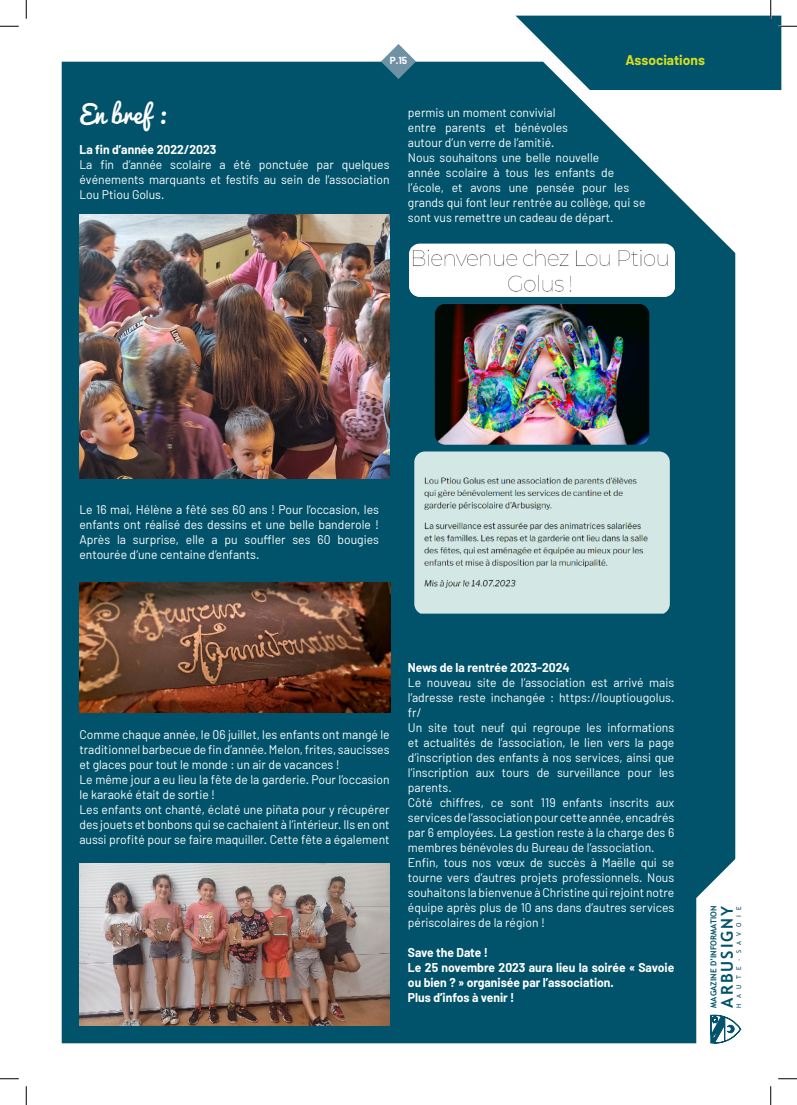
<style>
.page{position:relative;width:797px;height:1105px;background:#fff}
.page>*{position:absolute;margin:0;border:0;box-sizing:border-box;transform-origin:0 0}
.t1{font:25px "Pacifico";color:#fff}
.t2{font:700 16.38px "Trebuchet MS";letter-spacing:.12em;color:#00536a}
.t3{font:700 13.75px "Barlow";color:#d6df21}
.TEXTE{font:12.5px/15px "Barlow";color:#fff;text-align:justify}
.TEXTE-2{font:700 12.5px/15px "Barlow";color:#fff}
.TEXTE_GRAS{font:700 12.5px "Barlow";color:#fff}
.t4{font:700 10px "Barlow";color:#fff}
.t5{font:700 8.12px "Trebuchet MS";color:#00536a}
.t6{font:6.5px "Trebuchet MS";letter-spacing:.83em;color:#00536a}
</style>
<div class="page">
<div style="left:62px;top:62px;width:673px;height:981px;background:#00536a"></div>
<svg style="left:696px;top:834px;width:46px;height:210px"></svg>
<svg style="left:381px;top:44px;width:35px;height:35px"></svg>
<img style="left:79px;top:583px;width:311px;height:130px">
<img style="left:79px;top:214px;width:310px;height:265px">
<img style="left:79px;top:863px;width:310px;height:163px">
<img style="left:414px;top:451px;width:256px;height:163px">
<div style="left:409px;top:244px;width:266px;height:53px;background:#fff;border-radius:11px"></div>
<img style="left:409px;top:247px;width:266px;height:50px">
<img style="left:435px;top:304px;width:214px;height:141px">
<svg style="left:0;top:25px;width:19px;height:2px"></svg>
<svg style="left:0;top:1078px;width:19px;height:1px"></svg>
<svg style="left:778px;top:1078px;width:19px;height:1px"></svg>
<svg style="left:25px;top:0;width:2px;height:19px"></svg>
<svg style="left:25px;top:1086px;width:2px;height:19px"></svg>
<svg style="left:515px;top:0;width:282px;height:90px"></svg>
<svg style="left:770px;top:1086px;width:1px;height:19px"></svg>
<p class="t4" style="left:390px;top:54px;width:19px">P.15</p>
<p class="t3" style="left:625px;top:52px;width:81px">Associations</p>
<p class="t1" style="left:79px;top:101px;width:88px">En bref :</p>
<p class="TEXTE_GRAS" style="left:79px;top:142px;width:138px">La fin d’année 2022/2023</p>
<p class="TEXTE" style="left:79px;top:157px;width:312px">La fin d’année scolaire a été ponctuée par quelques événements marquants et festifs au sein de l’association Lou Ptiou Golus.</p>
<p class="TEXTE" style="left:408px;top:104px;width:162px;text-align:left">permis un moment convivial entre parents et bénévoles autour d’un verre de l’amitié.</p>
<p class="TEXTE" style="left:408px;top:149px;width:239px;text-align:left">Nous souhaitons une belle nouvelle<br>année scolaire à tous les enfants de l’école, et avons une pensée pour les grands qui font leur rentrée au collège, qui se sont vus remettre un cadeau de départ.</p>
<p class="TEXTE" style="left:79px;top:502px;width:301px">Le 16 mai, Hélène a fêté ses 60 ans ! Pour l’occasion, les enfants ont réalisé des dessins et une belle banderole !<br>Après la surprise, elle a pu souffler ses 60 bougies entourée d’une centaine d’enfants.</p>
<p class="TEXTE" style="left:79px;top:727px;width:312px">Comme chaque année, le 06 juillet, les enfants ont mangé le traditionnel barbecue de fin d’année. Melon, frites, saucisses et glaces pour tout le monde : un air de vacances !</p>
<p class="TEXTE" style="left:79px;top:772px;width:312px">Le même jour a eu lieu la fête de la garderie. Pour l’occasion le karaoké était de sortie !</p>
<p class="TEXTE" style="left:79px;top:802px;width:312px">Les enfants ont chanté, éclaté une piñata pour y récupérer des jouets et bonbons qui se cachaient à l’intérieur. Ils en ont aussi profité pour se faire maquiller. Cette fête a également</p>
<p class="TEXTE-2" style="left:408px;top:660px;width:163px">News de la rentrée 2023-2024</p>
<p class="TEXTE" style="left:408px;top:674px;width:268px">Le nouveau site de l’association est arrivé mais l’adresse reste inchangée : https://louptiougolus. fr/</p>
<p class="TEXTE" style="left:408px;top:719px;width:268px">Un site tout neuf qui regroupe les informations et actualités de l’association, le lien vers la page d’inscription des enfants à nos services, ainsi que l’inscription aux tours de surveillance pour les parents.</p>
<p class="TEXTE" style="left:408px;top:794px;width:268px">Côté chiffres, ce sont 119 enfants inscrits aux services de l’association pour cette année, encadrés par 6 employées. La gestion reste à la charge des 6 membres bénévoles du Bureau de l’association.</p>
<p class="TEXTE" style="left:408px;top:854px;width:268px">Enfin, tous nos vœux de succès à Maëlle qui se tourne vers d’autres projets professionnels. Nous souhaitons la bienvenue à Christine qui rejoint notre équipe après plus de 10 ans dans d’autres services périscolaires de la région !</p>
<p class="TEXTE-2" style="left:408px;top:945px;width:82px">Save the Date !</p>
<p class="TEXTE-2" style="left:408px;top:960px;width:268px">Le 25 novembre 2023 aura lieu la soirée « Savoie ou bien ? » organisée par l’association.</p>
<p class="TEXTE-2" style="left:408px;top:990px;width:108px">Plus d’infos à venir !</p>
<p class="t5" style="left:708px;top:1008px;width:103px;rotate:-90deg">MAGAZINE D’INFORMATION</p>
<p class="t2" style="left:716px;top:1008px;width:103px;rotate:-90deg">ARBUSIGNY</p>
<p class="t6" style="left:735px;top:1008px;width:103px;rotate:-90deg">HAUTE-SAVOIE</p>
</div>
